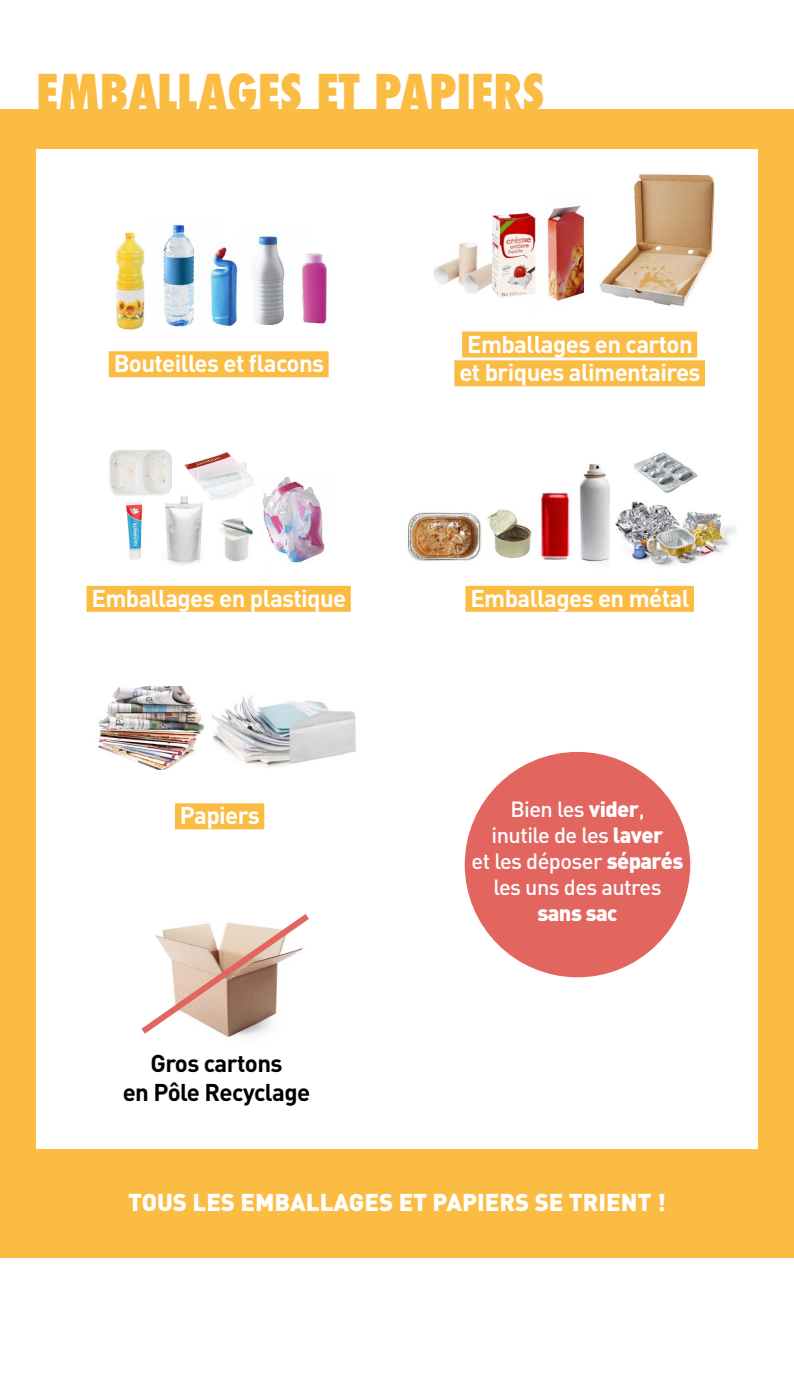
<style>
.page{position:relative;width:794px;height:1389px;background:#fff}
.page>*{position:absolute;margin:0;border:0;box-sizing:border-box;transform-origin:0 0}
.t1{font:800 condensed 48px "Futura";color:#fbbc43}
.t2{font:700 24px/28.8px "DIN";letter-spacing:-.025em;color:#fff;text-align:center}
.t3{font:900 24px "DIN";color:#fff}
.t4{font:700 24px/28.8px "DIN";letter-spacing:-.025em;color:#000;text-align:center}
.t5{font:500 21.7px/26.1px "DIN";letter-spacing:-.025em;color:#fff;text-align:center}
.t6{font:900 21.7px "DIN";letter-spacing:-.025em;color:#fff}
.s1{font-weight:900}
</style>
<div class="page">
<div style="left:0;top:110px;width:794px;height:1148px;background:#fbbc43"></div>
<div style="left:36px;top:149px;width:722px;height:1000px;background:#fff"></div>
<div style="left:465px;top:752px;width:225px;height:225px;background:#e36560;border-radius:50%"></div>
<img style="left:145px;top:225px;width:51px;height:102px">
<img style="left:210px;top:247px;width:26px;height:79px">
<img style="left:236px;top:236px;width:49px;height:89px">
<img style="left:302px;top:253px;width:25px;height:71px">
<img style="left:115px;top:231px;width:30px;height:99px">
<img style="left:433px;top:229px;width:60px;height:65px">
<img style="left:547px;top:205px;width:37px;height:96px">
<img style="left:493px;top:212px;width:45px;height:86px">
<img style="left:599px;top:174px;width:116px;height:132px">
<img style="left:184px;top:452px;width:70px;height:48px">
<img style="left:262px;top:476px;width:63px;height:87px">
<img style="left:219px;top:518px;width:34px;height:44px">
<img style="left:126px;top:502px;width:17px;height:58px">
<img style="left:165px;top:492px;width:44px;height:73px">
<img style="left:109px;top:450px;width:63px;height:46px">
<img style="left:211px;top:695px;width:145px;height:72px">
<img style="left:98px;top:687px;width:107px;height:82px">
<div style="left:175px;top:803px;width:89px;height:26px;background:#fbbc43"></div>
<div style="left:462px;top:332px;width:235px;height:26px;background:#fbbc43"></div>
<div style="left:454px;top:360px;width:251px;height:26px;background:#fbbc43"></div>
<div style="left:465px;top:586px;width:229px;height:26px;background:#fbbc43"></div>
<div style="left:109px;top:351px;width:220px;height:26px;background:#fbbc43"></div>
<img style="left:407px;top:512px;width:75px;height:49px">
<img style="left:487px;top:509px;width:45px;height:49px">
<img style="left:615px;top:501px;width:121px;height:65px">
<img style="left:634px;top:452px;width:64px;height:41px">
<img style="left:541px;top:492px;width:29px;height:68px">
<img style="left:580px;top:463px;width:30px;height:101px">
<div style="left:87px;top:586px;width:264px;height:26px;background:#fbbc43"></div>
<svg style="left:141px;top:914px;width:168px;height:123px"></svg>
<h1 class="t1" style="left:36px;top:60px;width:510px">EMBALLAGES ET PAPIERS</h1>
<p class="t2" style="left:114px;top:348px;width:212px">Bouteilles et flacons</p>
<p class="t2" style="left:92px;top:583px;width:256px">Emballages en plastique</p>
<p class="t2" style="left:180px;top:800px;width:81px">Papiers</p>
<p class="t4" style="left:123px;top:1048px;width:189px">Gros cartons<br>en Pôle Recyclage</p>
<p class="t2" style="left:459px;top:328px;width:243px">Emballages en carton et briques alimentaires</p>
<p class="t2" style="left:470px;top:583px;width:221px">Emballages en métal</p>
<p class="t5" style="left:471px;top:795px;width:213px">Bien les <span class="s1">vider</span>,<br>inutile de les <span class="s1">laver<br></span>et les déposer <span class="s1">séparés </span>les uns des autres</p>
<p class="t6" style="left:537px;top:899px;width:82px">sans sac</p>
<p class="t3" style="left:128px;top:1186px;width:539px">TOUS LES EMBALLAGES ET PAPIERS SE TRIENT !</p>
</div>
